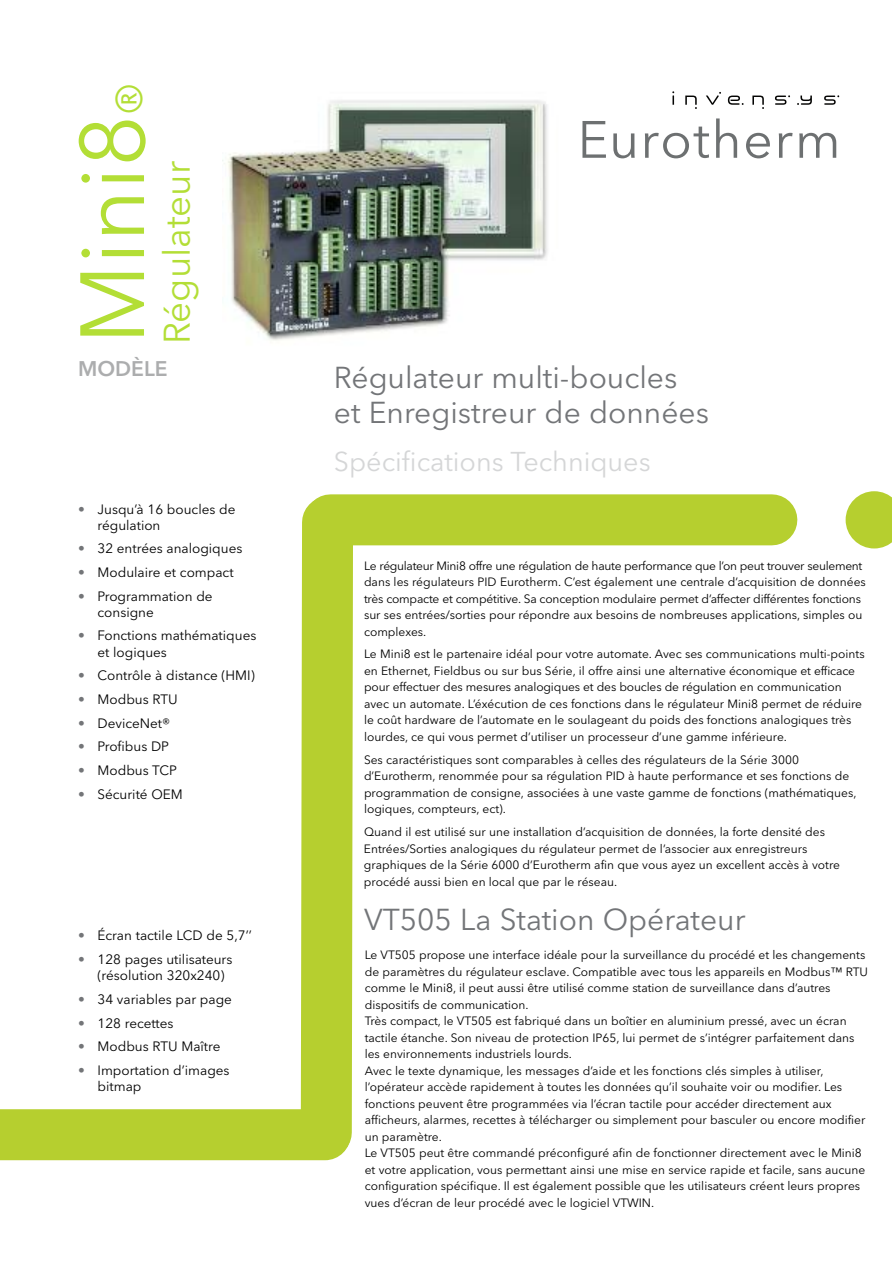
<style>
.page{position:relative;width:893px;height:1263px;background:#fff}
.page>*{position:absolute;margin:0;border:0;box-sizing:border-box;transform-origin:0 0}
.t1{font:90px "Avenir Next LT Pro";color:#b3de36}
.t2{font:39px "Invensys Andale";color:#b3de36}
.t3{font:36.75px "Avenir Next LT Pro";color:#b3de36}
.t4{font:30px/34.5px "Avenir Next LT Pro";color:#737578}
.t5{font:27px "Avenir Next LT Pro";color:#d5d6d7}
.t6{font:600 21px "Avenir Next LT Pro";letter-spacing:-.005em;color:#acadae}
.t7{font:13.5px/16.2px "Avenir Next LT Pro";color:#000}
.t8{font:12px/16.5px "Avenir Next LT Pro";color:#000}
.s1{color:#737578}
</style>
<div class="page">
<div style="left:0;top:1109px;width:275px;height:51px;background:#b6cf2f"></div>
<svg style="left:846px;top:491px;width:46px;height:57px;background:#c1d64e"></svg>
<div style="left:330px;top:494px;width:442px;height:51px;background:#b6cf2f"></div>
<svg style="left:275px;top:494px;width:104px;height:666px"></svg>
<div style="left:362px;top:559px;width:507px;height:383px;background:#fff"></div>
<img style="left:224px;top:100px;width:324px;height:241px">
<svg style="left:582px;top:121px;width:24px;height:37px"></svg>
<svg style="left:613px;top:133px;width:22px;height:25px"></svg>
<svg style="left:645px;top:127px;width:64px;height:31px"></svg>
<svg style="left:716px;top:118px;width:21px;height:40px"></svg>
<svg style="left:746px;top:133px;width:24px;height:25px"></svg>
<svg style="left:779px;top:133px;width:14px;height:25px"></svg>
<svg style="left:799px;top:133px;width:37px;height:25px"></svg>
<svg style="left:797px;top:96px;width:15px;height:9px"></svg>
<svg style="left:775px;top:95px;width:15px;height:10px"></svg>
<svg style="left:752px;top:96px;width:12px;height:13px"></svg>
<svg style="left:685px;top:96px;width:12px;height:13px"></svg>
<svg style="left:672px;top:91px;width:2px;height:14px"></svg>
<svg style="left:728px;top:96px;width:16px;height:9px"></svg>
<svg style="left:706px;top:92px;width:15px;height:13px"></svg>
<svg style="left:824px;top:95px;width:15px;height:10px"></svg>
<h2 class="t2" style="left:114px;top:114px;width:32px;rotate:-90deg">®</h2>
<h1 class="t1" style="left:80px;top:344px;width:231px;rotate:-90deg">Mini8</h1>
<h3 class="t3" style="left:164px;top:344px;width:184px;rotate:-90deg">Régulateur</h3>
<h3 class="t6" style="left:78px;top:361px;width:91px">MODÈLE</h3>
<p class="t7" style="left:98px;top:502px;width:139px;text-indent:-19px"><span class="s1">•</span> Jusqu’à 16 boucles de régulation</p>
<p class="t7" style="left:78px;top:542px;width:166px"><span class="s1">•</span> 32 entrées analogiques</p>
<p class="t7" style="left:78px;top:566px;width:157px"><span class="s1">•</span> Modulaire et compact</p>
<p class="t7" style="left:98px;top:589px;width:117px;text-indent:-19px"><span class="s1">•</span> Programmation de consigne</p>
<p class="t7" style="left:98px;top:629px;width:160px;text-indent:-19px"><span class="s1">•</span> Fonctions mathématiques et logiques</p>
<p class="t7" style="left:78px;top:669px;width:178px"><span class="s1">•</span> Contrôle à distance (HMI)</p>
<p class="t7" style="left:78px;top:693px;width:101px"><span class="s1">•</span> Modbus RTU</p>
<p class="t7" style="left:78px;top:716px;width:94px"><span class="s1">•</span> DeviceNet®</p>
<p class="t7" style="left:78px;top:740px;width:93px"><span class="s1">•</span> Profibus DP</p>
<p class="t7" style="left:78px;top:764px;width:100px"><span class="s1">•</span> Modbus TCP</p>
<p class="t7" style="left:78px;top:787px;width:106px"><span class="s1">•</span> Sécurité OEM</p>
<p class="t7" style="left:78px;top:929px;width:175px"><span class="s1">•</span> écran tactile LCD de 5,7’’</p>
<p class="t7" style="left:98px;top:953px;width:136px;text-indent:-19px"><span class="s1">•</span> 128 pages utilisateurs (résolution 320x240)</p>
<p class="t7" style="left:78px;top:993px;width:155px"><span class="s1">•</span> 34 variables par page</p>
<p class="t7" style="left:78px;top:1016px;width:97px"><span class="s1">•</span> 128 recettes</p>
<p class="t7" style="left:78px;top:1040px;width:144px"><span class="s1">•</span> Modbus RTU Maître</p>
<p class="t7" style="left:98px;top:1063px;width:134px;text-indent:-19px"><span class="s1">•</span> Importation d’images bitmap</p>
<h3 class="t4" style="left:334px;top:364px;width:377px">Régulateur multi-boucles et Enregistreur de données</h3>
<h3 class="t5" style="left:334px;top:452px;width:318px">Spécifications Techniques</h3>
<p class="t8" style="left:364px;top:558px;width:503px">Le régulateur Mini8 offre une régulation de haute performance que l’on peut trouver seulement dans les régulateurs PID Eurotherm. C’est également une centrale d’acquisition de données très compacte et compétitive. Sa conception modulaire permet d’affecter différentes fonctions sur ses entrées/sorties pour répondre aux besoins de nombreuses applications, simples ou complexes.</p>
<p class="t8" style="left:364px;top:647px;width:502px">Le Mini8 est le partenaire idéal pour votre automate. Avec ses communications multi-points en Ethernet, Fieldbus ou sur bus Série, il offre ainsi une alternative économique et efficace pour effectuer des mesures analogiques et des boucles de régulation en communication avec un automate. L’éxécution de ces fonctions dans le régulateur Mini8 permet de réduire le coût hardware de l’automate en le soulageant du poids des fonctions analogiques très lourdes, ce qui vous permet d’utiliser un processeur d’une gamme inférieure.</p>
<p class="t8" style="left:364px;top:753px;width:494px">Ses caractéristiques sont comparables à celles des régulateurs de la Série 3000 d’Eurotherm, renommée pour sa régulation PID à haute performance et ses fonctions de programmation de consigne, associées à une vaste gamme de fonctions (mathématiques, logiques, compteurs, ect).</p>
<p class="t8" style="left:364px;top:825px;width:477px">Quand il est utilisé sur une installation d’acquisition de données, la forte densité des Entrées/Sorties analogiques du régulateur permet de l’associer aux enregistreurs graphiques de la Série 6000 d’Eurotherm afin que vous ayez un excellent accès à votre procédé aussi bien en local que par le réseau.</p>
<h3 class="t4" style="left:364px;top:905px;width:383px">VT505 La Station Opérateur</h3>
<p class="t8" style="left:365px;top:948px;width:505px">Le VT505 propose une interface idéale pour la surveillance du procédé et les changements de paramètres du régulateur esclave. Compatible avec tous les appareils en Modbus™ RTU comme le Mini8, il peut aussi être utilisé comme station de surveillance dans d’autres dispositifs de communication.<br>Très compact, le VT505 est fabriqué dans un boîtier en aluminium pressé, avec un écran tactile étanche. Son niveau de protection IP65, lui permet de s’intégrer parfaitement dans les environnements industriels lourds.<br>Avec le texte dynamique, les messages d’aide et les fonctions clés simples à utiliser, l’opérateur accède rapidement à toutes les données qu’il souhaite voir ou modifier. Les fonctions peuvent être programmées via l’écran tactile pour accéder directement aux afficheurs, alarmes, recettes à télécharger ou simplement pour basculer ou encore modifier un paramètre.<br>Le VT505 peut être commandé préconfiguré afin de fonctionner directement avec le Mini8 et votre application, vous permettant ainsi une mise en service rapide et facile, sans aucune configuration spécifique. Il est également possible que les utilisateurs créent leurs propres vues d’écran de leur procédé avec le logiciel VTWIN.</p>
</div>
